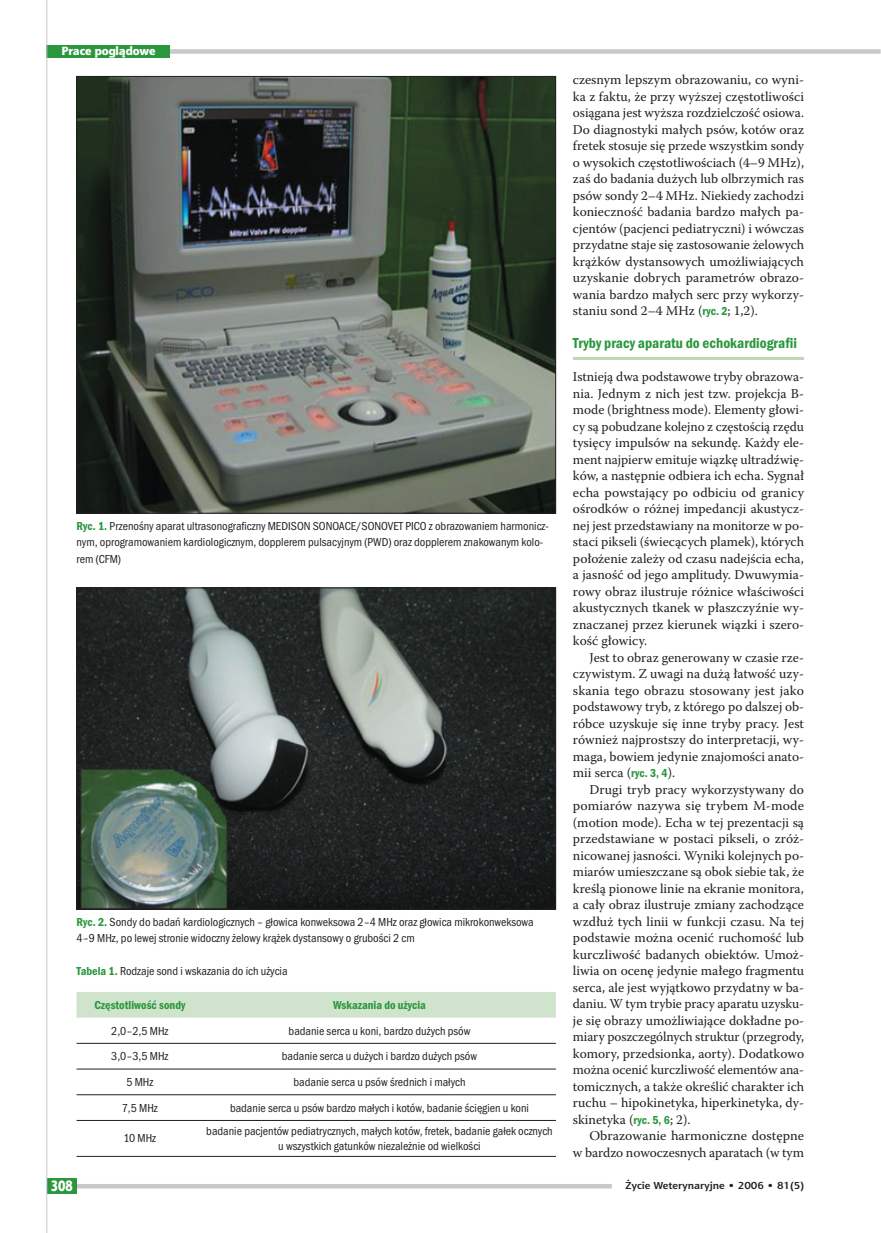
<style>
.page{position:relative;width:881px;height:1233px;background:#fff}
.page>*{position:absolute;margin:0;border:0;box-sizing:border-box;transform-origin:0 0}
.t1{font:15px "Franklin Got Itc TOT Dem Con";color:#2a973d}
.t2{font:15px "Aerton Cnd EFN Black";color:#fff}
.t3{font:13.5px/16.5px "Warnock Pro";color:#231f20;text-align:justify}
.t4{font:12px/16.5px "Franklin Got Itc TOT Boo Con";color:#231f20}
.t5{font:12px "Franklin Got Itc TOT Dem Con";color:#2a973d}
.t6{font:12px "Aerton EFN Black";color:#fff}
.t7{font:700 10.2px "Aerton EFN";color:#231f20;scale:1.11 1}
.s1{font-family:"Franklin Got Itc TOT Dem Con";color:#2a973d}
.s2{font-family:"Franklin Got Itc TOT Dem Con";font-size:12px;color:#2a973d}
</style>
<div class="page">
<div style="left:47px;top:49px;width:833px;height:5px;background:#c7c8ca"></div>
<div style="left:47px;top:45px;width:123px;height:13px;background:#2a973d"></div>
<hr style="left:47px;top:1184px;width:565px;height:4px;background:#c7c8ca">
<div style="left:47px;top:1178px;width:30px;height:15px;background:#2a973d"></div>
<hr style="left:46px;top:0;width:1px;height:1233px;background:#c7c8ca">
<hr style="left:573px;top:357px;width:231px;height:3px;background:#bdd8b7">
<img style="left:79px;top:78px;width:475px;height:433px">
<img style="left:79px;top:590px;width:475px;height:317px">
<div style="left:77px;top:588px;width:479px;height:321px;border:1px solid #231f20"></div>
<div style="left:77px;top:992px;width:479px;height:26px;background:#d0e3cd"></div>
<hr style="left:77px;top:1043px;width:479px;height:1px;background:#231f20">
<hr style="left:77px;top:1069px;width:479px;height:1px;background:#231f20">
<hr style="left:77px;top:1095px;width:479px;height:1px;background:#231f20">
<hr style="left:77px;top:1120px;width:479px;height:1px;background:#231f20">
<hr style="left:77px;top:1156px;width:479px;height:1px;background:#231f20">
<p class="t6" style="left:61px;top:46px;width:96px">Prace poglądowe</p>
<p class="t4" style="left:77px;top:519px;width:474px"><span class="s1">Ryc. 1.</span> Przenośny aparat ultrasonograficzny MEDISON SONOACE/SONOVET PICO z obrazowaniem harmonicz&shy;nym, oprogramowaniem kardiologicznym, dopplerem pulsacyjnym (PWD) oraz dopplerem znakowanym kolo&shy;rem (CFM)</p>
<p class="t4" style="left:77px;top:915px;width:458px"><span class="s1">Ryc. 2.</span> Sondy do badań kardiologicznych – głowica konweksowa 2–4 MHz oraz głowica mikrokonweksowa<br>4–9 MHz, po lewej stronie widoczny żelowy krążek dystansowy o grubości 2 cm</p>
<p class="t4" style="left:77px;top:964px;width:212px"><span class="s1">Tabela 1.</span> Rodzaje sond i wskazania do ich użycia</p>
<p class="t5" style="left:94px;top:1001px;width:92px">Częstotliwość sondy</p>
<p class="t5" style="left:333px;top:1001px;width:94px">Wskazania do użycia</p>
<p class="t4" style="left:111px;top:1023px;width:59px">2,0–2,5 MHz</p>
<p class="t4" style="left:288px;top:1023px;width:183px">badanie serca u koni, bardzo dużych psów</p>
<p class="t4" style="left:111px;top:1049px;width:59px">3,0–3,5 MHz</p>
<p class="t4" style="left:282px;top:1049px;width:197px">badanie serca u dużych i bardzo dużych psów</p>
<p class="t4" style="left:126px;top:1075px;width:28px">5 MHz</p>
<p class="t4" style="left:293px;top:1075px;width:173px">badanie serca u psów średnich i małych</p>
<p class="t4" style="left:122px;top:1100px;width:37px">7,5 MHz</p>
<p class="t4" style="left:230px;top:1100px;width:300px">badanie serca u psów bardzo małych i kotów, badanie ścięgien u koni</p>
<p class="t4" style="left:124px;top:1131px;width:34px">10 MHz</p>
<p class="t4" style="left:206px;top:1125px;width:348px;line-height:15px;text-align:center">badanie pacjentów pediatrycznych, małych kotów, fretek, badanie gałek ocznych u wszystkich gatunków niezależnie od wielkości</p>
<p class="t3" style="left:573px;top:73px;width:233px">czesnym lepszym obrazowaniu, co wyni&shy;ka z faktu, że przy wyższej częstotliwości osiągana jest wyższa rozdzielczość osiowa.<br>Do diagnostyki małych psów, kotów oraz fretek stosuje się przede wszystkim sondy o wysokich częstotliwościach (4–9 MHz), zaś do badania dużych lub olbrzymich ras psów sondy 2–4 MHz. Niekiedy zachodzi konieczność badania bardzo małych pa&shy;cjentów (pacjenci pediatryczni) i wówczas przydatne staje się zastosowanie żelowych krążków dystansowych umożliwiających uzyskanie dobrych parametrów obrazo&shy;wania bardzo małych serc przy wykorzy&shy;staniu sond 2–4 MHz (<span class="s2">ryc. 2</span>; 1,2).</p>
<p class="t1" style="left:573px;top:339px;width:225px">Tryby pracy aparatu do echokardiografii</p>
<p class="t3" style="left:573px;top:370px;width:233px">Istnieją dwa podstawowe tryby obrazowa&shy;nia. Jednym z nich jest tzw. projekcja B&shy;mode (brightness mode). Elementy głowi&shy;cy są pobudzane kolejno z częstością rzędu tysięcy impulsów na sekundę. Każdy ele&shy;ment najpierw emituje wiązkę ultradźwię&shy;ków, a następnie odbiera ich echa. Sygnał echa powstający po odbiciu od granicy ośrodków o różnej impedancji akustycz&shy;nej jest przedstawiany na monitorze w po&shy;staci pikseli (świecących plamek), których położenie zależy od czasu nadejścia echa, a jasność od jego amplitudy. Dwuwymia&shy;rowy obraz ilustruje różnice właściwości akustycznych tkanek w płaszczyźnie wy&shy;znaczanej przez kierunek wiązki i szero&shy;kość głowicy.</p>
<p class="t3" style="left:573px;top:650px;width:233px;text-indent:16px">Jest to obraz generowany w czasie rze&shy;czywistym. Z uwagi na dużą łatwość uzy&shy;skania tego obrazu stosowany jest jako podstawowy tryb, z którego po dalszej ob&shy;róbce uzyskuje się inne tryby pracy. Jest również najprostszy do interpretacji, wy&shy;maga, bowiem jedynie znajomości anato&shy;mii serca (<span class="s2">ryc. 3, 4</span>).</p>
<p class="t3" style="left:573px;top:782px;width:233px;text-indent:16px">Drugi tryb pracy wykorzystywany do pomiarów nazywa się trybem M-mode (motion mode). Echa w tej prezentacji są przedstawiane w postaci pikseli, o zróż&shy;nicowanej jasności. Wyniki kolejnych po&shy;miarów umieszczane są obok siebie tak, że kreślą pionowe linie na ekranie monitora, a cały obraz ilustruje zmiany zachodzące wzdłuż tych linii w funkcji czasu. Na tej podstawie można ocenić ruchomość lub kurczliwość badanych obiektów. Umoż&shy;liwia on ocenę jedynie małego fragmentu serca, ale jest wyjątkowo przydatny w ba&shy;daniu. W tym trybie pracy aparatu uzysku&shy;je się obrazy umożliwiające dokładne po&shy;miary poszczególnych struktur (przegrody, komory, przedsionka, aorty). Dodatkowo można ocenić kurczliwość elementów ana&shy;tomicznych, a także określić charakter ich ruchu – hipokinetyka, hiperkinetyka, dy&shy;skinetyka (<span class="s2">ryc. 5, 6</span>; 2).</p>
<p class="t3" style="left:573px;top:1129px;width:233px;text-align:right">Obrazowanie harmoniczne dostępne<br>w bardzo nowoczesnych aparatach (w tym</p>
<p class="t2" style="left:51px;top:1180px;width:23px">308</p>
<p class="t7" style="left:625px;top:1182px;width:162px">Życie Weterynaryjne • 2006 • 81(5)</p>
</div>
